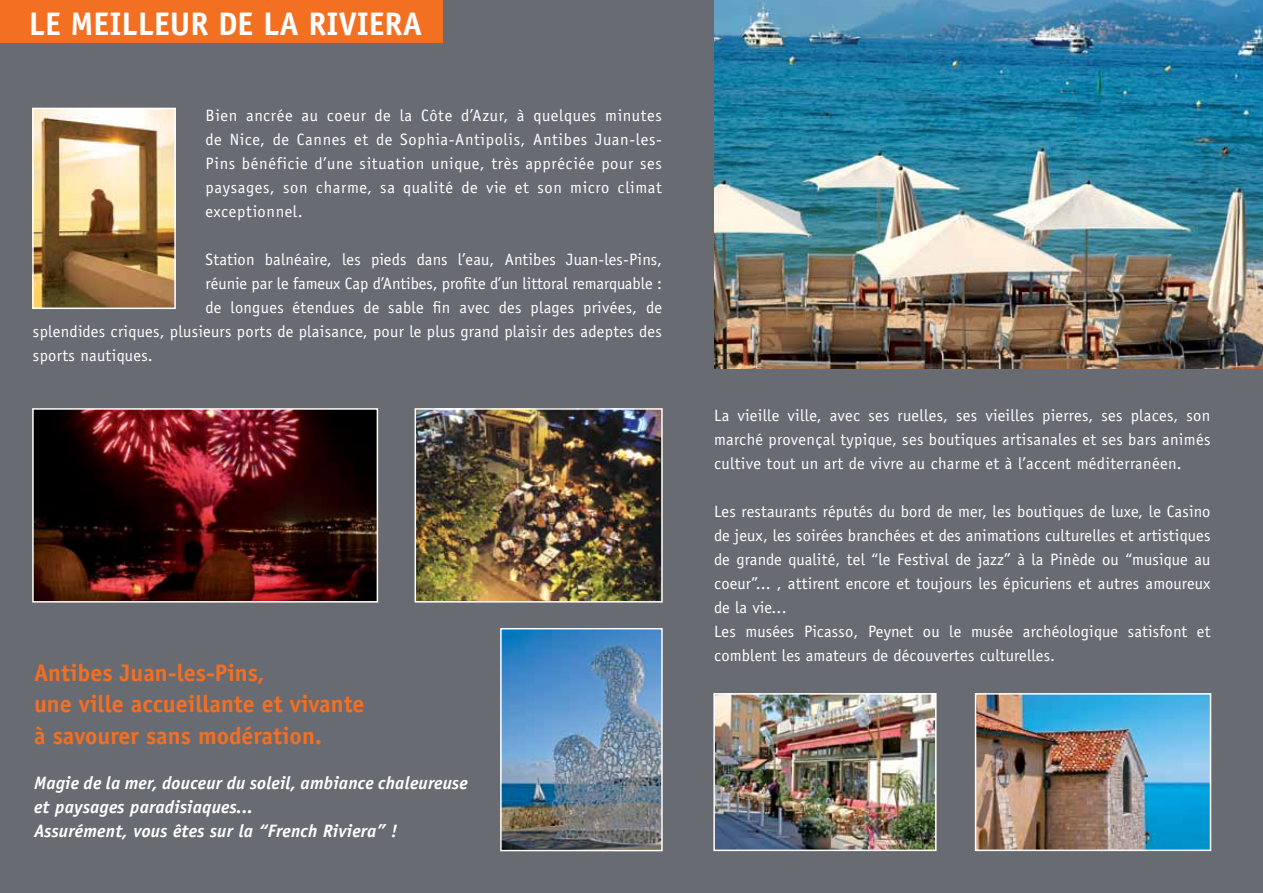
<style>
.page{position:relative;width:1263px;height:893px;background:#696b73}
.page>*{position:absolute;margin:0;border:0;box-sizing:border-box;transform-origin:0 0}
.t1{font:700 32.7px "Officina Sans";color:#fff}
.t2{font:700 24px/31.5px "Officina Sans";color:#f36f21}
.t3{font:italic 700 18px/24px "Officina Sans";letter-spacing:.01em;color:#fff}
.t4{font:16.5px/24px "Officina Sans";letter-spacing:.01em;color:#fff;text-align:justify}
</style>
<div class="page">
<div style="left:0;top:0;width:442px;height:43px;background:#f36f21"></div>
<img style="left:714px;top:0;width:549px;height:369px">
<img style="left:35px;top:111px;width:138px;height:195px">
<div style="left:32px;top:108px;width:144px;height:201px;border:2px solid #fff"></div>
<img style="left:35px;top:411px;width:340px;height:189px">
<div style="left:32px;top:408px;width:346px;height:195px;border:2px solid #fff"></div>
<img style="left:418px;top:411px;width:242px;height:189px">
<div style="left:415px;top:408px;width:248px;height:195px;border:2px solid #fff"></div>
<img style="left:978px;top:696px;width:230px;height:152px">
<div style="left:975px;top:693px;width:236px;height:158px;border:2px solid #fff"></div>
<img style="left:716px;top:696px;width:217px;height:152px">
<div style="left:713px;top:693px;width:223px;height:158px;border:2px solid #fff"></div>
<img style="left:502px;top:630px;width:159px;height:219px">
<div style="left:500px;top:628px;width:163px;height:223px;border:1px solid #fff"></div>
<h1 class="t1" style="left:29px;top:4px;width:391px">le meilleur de la riviera</h1>
<p class="t4" style="left:206px;top:103px;width:458px">Bien ancrée au coeur de la Côte d’Azur, à quelques minutes de Nice, de Cannes et de Sophia-Antipolis, Antibes Juan-les-Pins bénéficie d’une situation unique, très appréciée pour ses paysages, son charme, sa qualité de vie et son micro climat exceptionnel.</p>
<p class="t4" style="left:206px;top:247px;width:458px">Station balnéaire, les pieds dans l’eau, Antibes Juan-les-Pins,</p>
<p class="t4" style="left:206px;top:271px;width:458px">réunie par le fameux Cap d’Antibes, profite d’un littoral remarquable :</p>
<p class="t4" style="left:206px;top:295px;width:458px">de longues étendues de sable fin avec des plages privées, de</p>
<p class="t4" style="left:33px;top:319px;width:630px">splendides criques, plusieurs ports de plaisance, pour le plus grand plaisir des adeptes des</p>
<p class="t4" style="left:33px;top:343px;width:121px">sports nautiques.</p>
<h2 class="t2" style="left:34px;top:657px;width:332px">Antibes Juan-les-Pins,<br>une ville accueillante et vivante à savourer sans modération.</h2>
<p class="t3" style="left:34px;top:770px;width:435px">Magie de la mer, douceur du soleil, ambiance chaleureuse et paysages paradisiaques...<br>Assurément, vous êtes sur la “French Riviera” !</p>
<p class="t4" style="left:714px;top:404px;width:498px">La vieille ville, avec ses ruelles, ses vieilles pierres, ses places, son marché provençal typique, ses boutiques artisanales et ses bars animés cultive tout un art de vivre au charme et à l’accent méditerranéen.</p>
<p class="t4" style="left:714px;top:500px;width:498px;text-align:left">Les restaurants réputés du bord de mer, les boutiques de luxe, le Casino de jeux, les soirées branchées et des animations culturelles et artistiques de grande qualité, tel “le Festival de jazz” à la Pinède ou “musique au coeur”... , attirent encore et toujours les épicuriens et autres amoureux de la vie...<br>Les musées Picasso, Peynet ou le musée archéologique satisfont et comblent les amateurs de découvertes culturelles.</p>
</div>
